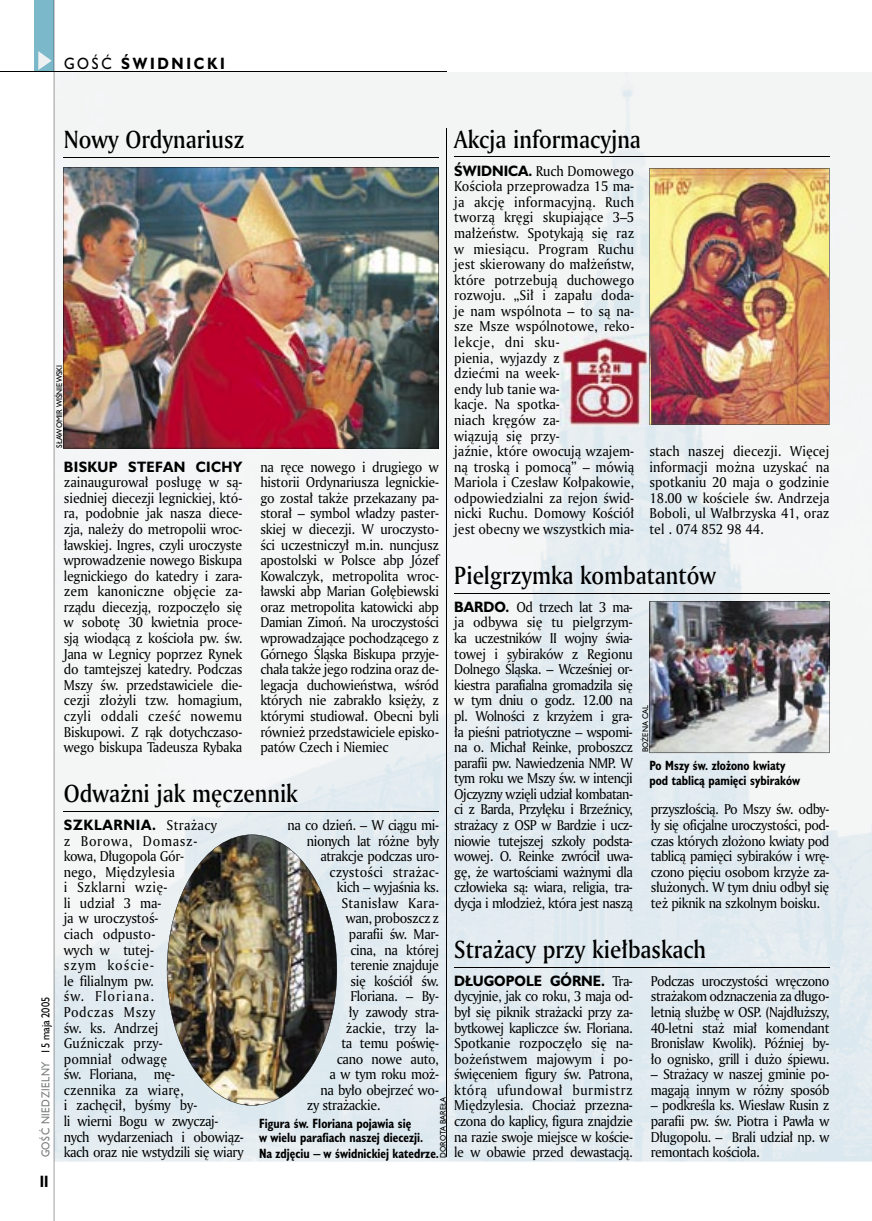
<style>
.page{position:relative;width:872px;height:1221px;background:#fff}
.page>*{position:absolute;margin:0;border:0;box-sizing:border-box;transform-origin:0 0}
.t1{font:24px "Amerigo Md PL";color:#000;scale:.9 1}
.t2{font:700 15px "Humanst 521 PL";letter-spacing:.2em;color:#000;scale:.9 1}
.t3{font:700 15px "Humanst 521 Cn PL";color:#000;scale:.94 1}
.t4{font:13.8px/15.6px "Amerigo PL";letter-spacing:-.01em;color:#000;text-align:justify;scale:.94 1}
.t5{font:13.8px "Amerigo PL";letter-spacing:-.03em;color:#000;scale:.94 1}
.t6{font:13.8px/15.6px "Amerigo PL";letter-spacing:-.035em;color:#000;scale:.94 1}
.t7{font:700 13.8px "Humanst 521 PL";color:#000;scale:.94 1}
.t8{font:700 13.8px "Humanst 521 PL";letter-spacing:.055em;color:#000;scale:.94 1}
.t9{font:700 13.8px "Humanst 521 PL";letter-spacing:.03em;color:#000;scale:.94 1}
.t10{font:13.8px "Amerigo PL";letter-spacing:.015em;color:#000;scale:.94 1}
.t11{font:13.8px "Amerigo PL";letter-spacing:.025em;color:#000;scale:.94 1}
.t12{font:700 12.3px/14.4px "Humanst 521 Cn PL";color:#000;scale:.94 1}
.t13{font:10.5px "Humanst 521 PL";letter-spacing:.05em;color:#7b7c7c;scale:.9 1}
.t14{font:7.5px "Humanst 521 PL";color:#000;scale:.94 1}
.s1{font-weight:400}
.s2{font-family:"Humanst 521 PL";font-weight:700}
.s3{font-family:"Amerigo PL";font-weight:400}
.s4{font-family:"Amerigo PL";font-size:13.8px}
.s5{color:#000}
</style>
<div class="page">
<img style="left:55px;top:72px;width:817px;height:1089px">
<hr style="left:447px;top:129px;width:1px;height:1027px;background:#000">
<div style="left:35px;top:0;width:19px;height:72px;background:#7ab8ca"></div>
<svg style="left:38px;top:51px;width:14px;height:19px"></svg>
<hr style="left:54px;top:0;width:1px;height:1220px;background:#000">
<hr style="left:0;top:72px;width:447px;height:1px;background:#000">
<hr style="left:64px;top:157px;width:375px;height:1px;background:#000">
<img style="left:63px;top:167px;width:376px;height:281px">
<hr style="left:64px;top:811px;width:375px;height:1px;background:#000">
<hr style="left:454px;top:156px;width:375px;height:1px;background:#000">
<img style="left:649px;top:168px;width:180px;height:257px">
<img style="left:650px;top:336px;width:1px;height:88px">
<img style="left:560px;top:336px;width:90px;height:90px">
<hr style="left:454px;top:966px;width:375px;height:1px;background:#000">
<hr style="left:454px;top:593px;width:375px;height:1px;background:#000">
<img style="left:649px;top:601px;width:180px;height:152px">
<img style="left:167px;top:834px;width:170px;height:271px">
<p class="t2" style="left:64px;top:53px;width:180px"><span class="s1">GOŚĆ</span> ŚWIDNICKI</p>
<h1 class="t1" style="left:454px;top:123px;width:209px">Akcja informacyjna</h1>
<p class="t4" style="left:454px;top:162px;width:193px;text-align:left"><span class="s2">ŚWIDNICA.</span> Ruch Domowego<br>Kościoła przeprowadza 15 ma&shy;ja akcję informacyjną. Ruch tworzą kręgi skupiające 3–5 małżeństw. Spotykają się raz w miesiącu. Program Ruchu jest skierowany do małżeństw, które potrzebują duchowego rozwoju. „Sił i zapału doda&shy;je nam wspólnota – to są na&shy;sze Msze wspólnotowe, reko&shy;lekcje, dni sku-<br>pienia, wyjazdy z<br>dziećmi na week-<br>endy lub tanie wa-<br>kacje. Na spotka-<br>niach kręgów za-<br>wiązują się przy-<br>jaźnie, które owocują wzajem&shy;ną troską i pomocą” – mówią<br>Mariola i Czesław Kołpakowie, odpowiedzialni za rejon świd&shy;nicki Ruchu. Domowy Kościół jest obecny we wszystkich mia-</p>
<h1 class="t1" style="left:64px;top:123px;width:202px">Nowy Ordynariusz</h1>
<p class="t14" style="left:54px;top:448px;width:90px;rotate:-90deg">SŁAWOMIR WIŚNIEWSKI</p>
<p class="t4" style="left:649px;top:443px;width:193px">stach naszej diecezji. Więcej informacji można uzyskać na spotkaniu 20 maja o godzinie 18.00 w kościele św. Andrzeja Boboli, ul Wałbrzyska 41, oraz tel . 074 852 98 44.</p>
<p class="t4" style="left:260px;top:458px;width:191px">na ręce nowego i drugiego w historii Ordynariusza legnickie&shy;go został także przekazany pa&shy;storał – symbol władzy paster&shy;skiej w diecezji. W uroczysto&shy;ści uczestniczył m.in. nuncjusz apostolski w Polsce abp Józef Kowalczyk, metropolita wroc&shy;ławski abp Marian Gołębiewski oraz metropolita katowicki abp Damian Zimoń. Na uroczystości wprowadzające pochodzącego z Górnego Śląska Biskupa przyje&shy;chała także jego rodzina oraz de&shy;legacja duchowieństwa, wśród których nie zabrakło księży, z którymi studiował. Obecni byli również przedstawiciele episko&shy;patów Czech i Niemiec</p>
<p class="t9" style="left:64px;top:457px;width:191px">BISKUP STEFAN CICHY</p>
<p class="t4" style="left:64px;top:474px;width:191px">zainaugurował posługę w są&shy;siedniej diecezji legnickiej, któ&shy;ra, podobnie jak nasza diece&shy;zja, należy do metropolii wroc&shy;ławskiej. Ingres, czyli uroczyste wprowadzenie nowego Biskupa legnickiego do katedry i zara&shy;zem kanoniczne objęcie za&shy;rządu diecezją, rozpoczęło się w sobotę 30 kwietnia proce&shy;sją wiodącą z kościoła pw. św.<br>Jana w Legnicy poprzez Rynek do tamtejszej katedry. Podczas Mszy św. przedstawiciele die&shy;cezji złożyli tzw. homagium, czyli oddali cześć nowemu Biskupowi. Z rąk dotychczaso&shy;wego biskupa Tadeusza Rybaka</p>
<h1 class="t1" style="left:454px;top:559px;width:292px">Pielgrzymka kombatantów</h1>
<p class="t4" style="left:454px;top:598px;width:191px"><span class="s2">BARDO.</span> Od trzech lat 3 ma&shy;ja odbywa się tu pielgrzym&shy;ka uczestników II wojny świa&shy;towej i sybiraków z Regionu Dolnego Śląska. – Wcześniej or&shy;kiestra parafialna gromadziła się w tym dniu o godz. 12.00 na pl. Wolności z krzyżem i gra&shy;ła pieśni patriotyczne – wspomi&shy;na o. Michał Reinke, proboszcz parafii pw. Nawiedzenia NMP. W tym roku we Mszy św. w intencji Ojczyzny wzięli udział kombatan&shy;ci z Barda, Przyłęku i Brzeźnicy, strażacy z OSP w Bardzie i ucz&shy;niowie tutejszej szkoły podsta&shy;wowej. O. Reinke zwrócił uwa&shy;gę, że wartościami ważnymi dla człowieka są: wiara, religia, tra&shy;dycja i młodzież, która jest naszą</p>
<p class="t14" style="left:640px;top:752px;width:51px;rotate:-90deg">BOŻENA CAL</p>
<p class="t12" style="left:649px;top:758px;width:162px">Po Mszy św. złożono kwiaty pod tablicą pamięci sybiraków</p>
<h1 class="t1" style="left:64px;top:777px;width:262px">Odważni jak męczennik</h1>
<p class="t8" style="left:64px;top:815px;width:164px">SZKLARNIA. <span class="s3">Strażacy</span></p>
<p class="t4" style="left:64px;top:832px;width:193px;text-align:left">z Borowa, Domasz-<br>kowa, Długopola Gór-<br>nego, Międzylesia<br>i Szklarni wzię-<br>li udział 3 ma-<br>ja w uroczystoś-<br>ciach odpusto-<br>wych w tutej-<br>szym koście-<br>le filialnym pw.<br>św. Floriana.<br>Podczas Mszy<br>św. ks. Andrzej<br>Guźniczak przy-<br>pomniał odwagę<br>św. Floriana, mę-<br>czennika za wiarę,<br>i zachęcił, byśmy by-<br>li wierni Bogu w zwyczaj&shy;nych wydarzeniach i obowiąz&shy;kach oraz nie wstydzili się wiary</p>
<p class="t4" style="left:651px;top:801px;width:191px">przyszłością. Po Mszy św. odby&shy;ły się oficjalne uroczystości, pod&shy;czas których złożono kwiaty pod tablicą pamięci sybiraków i wrę&shy;czono pięciu osobom krzyże za&shy;służonych. W tym dniu odbył się też piknik na szkolnym boisku.</p>
<p class="t5" style="left:287px;top:815px;width:163px">na co dzień. – W ciągu mi-</p>
<p class="t5" style="left:307px;top:831px;width:142px">nionych lat różne były</p>
<p class="t5" style="left:320px;top:847px;width:128px">atrakcje podczas uro-</p>
<p class="t10" style="left:329px;top:862px;width:118px">czystości strażac-</p>
<p class="t5" style="left:337px;top:878px;width:110px">kich – wyjaśnia ks.</p>
<p class="t11" style="left:341px;top:893px;width:105px">Stanisław Kara-</p>
<p class="t5" style="left:346px;top:909px;width:100px">wan, proboszcz z</p>
<p class="t5" style="left:349px;top:924px;width:97px">parafii św. Mar-</p>
<p class="t4" style="left:350px;top:941px;width:96px">cina, na której</p>
<p class="t5" style="left:350px;top:955px;width:96px">terenie znajduje</p>
<p class="t4" style="left:350px;top:972px;width:96px">się kościół św.</p>
<p class="t4" style="left:350px;top:988px;width:96px">Floriana. – By-</p>
<p class="t5" style="left:349px;top:1002px;width:97px">ły zawody stra-</p>
<p class="t4" style="left:346px;top:1019px;width:100px">żackie, trzy la-</p>
<p class="t5" style="left:341px;top:1033px;width:105px">ta temu poświę-</p>
<p class="t5" style="left:337px;top:1049px;width:110px">cano nowe auto,</p>
<p class="t5" style="left:329px;top:1064px;width:118px">a w tym roku moż-</p>
<p class="t5" style="left:320px;top:1080px;width:128px">na było obejrzeć wo-</p>
<p class="t5" style="left:307px;top:1096px;width:80px">zy strażackie.</p>
<p class="t12" style="left:259px;top:1115px;width:176px">Figura św. Floriana pojawia się<br>w wielu parafiach naszej diecezji.</p>
<p class="t12" style="left:259px;top:1145px;width:193px">Na zdjęciu <span class="s4">–</span> w świdnickiej katedrze.</p>
<h1 class="t1" style="left:454px;top:933px;width:281px">Strażacy przy kiełbaskach</h1>
<p class="t7" style="left:454px;top:971px;width:191px">DŁUGOPOLE GÓRNE. <span class="s3">Tra-</span></p>
<p class="t4" style="left:454px;top:988px;width:192px">dycyjnie, jak co roku, 3 maja od&shy;był się piknik strażacki przy za&shy;bytkowej kapliczce św. Floriana.<br>Spotkanie rozpoczęło się na&shy;bożeństwem majowym i po&shy;święceniem figury św. Patrona, którą ufundował burmistrz Międzylesia. Chociaż przezna&shy;czona do kaplicy, figura znajdzie na razie swoje miejsce w koście&shy;le w obawie przed dewastacją.</p>
<p class="t4" style="left:651px;top:972px;width:191px">Podczas uroczystości wręczono strażakom odznaczenia za długo&shy;letnią służbę w OSP. (Najdłuższy, 40-letni staż miał komendant Bronisław Kwolik). Później by&shy;ło ognisko, grill i dużo śpiewu.</p>
<p class="t6" style="left:651px;top:1066px;width:191px">– Strażacy w naszej gminie po&shy;magają innym w różny sposób</p>
<p class="t4" style="left:651px;top:1097px;width:191px">– podkreśla ks. Wiesław Rusin z parafii pw. św. Piotra i Pawła w Długopolu. – Brali udział np. w remontach kościoła.</p>
<p class="t13" style="left:38px;top:1157px;width:180px;rotate:-90deg">GOŚĆ NIEDZIELNY <span class="s5">15 maja 2005</span></p>
<p class="t3" style="left:40px;top:1170px;width:11px">II</p>
<p class="t14" style="left:438px;top:1157px;width:66px;rotate:-90deg">DOROTA BAREŁA</p>
</div>
